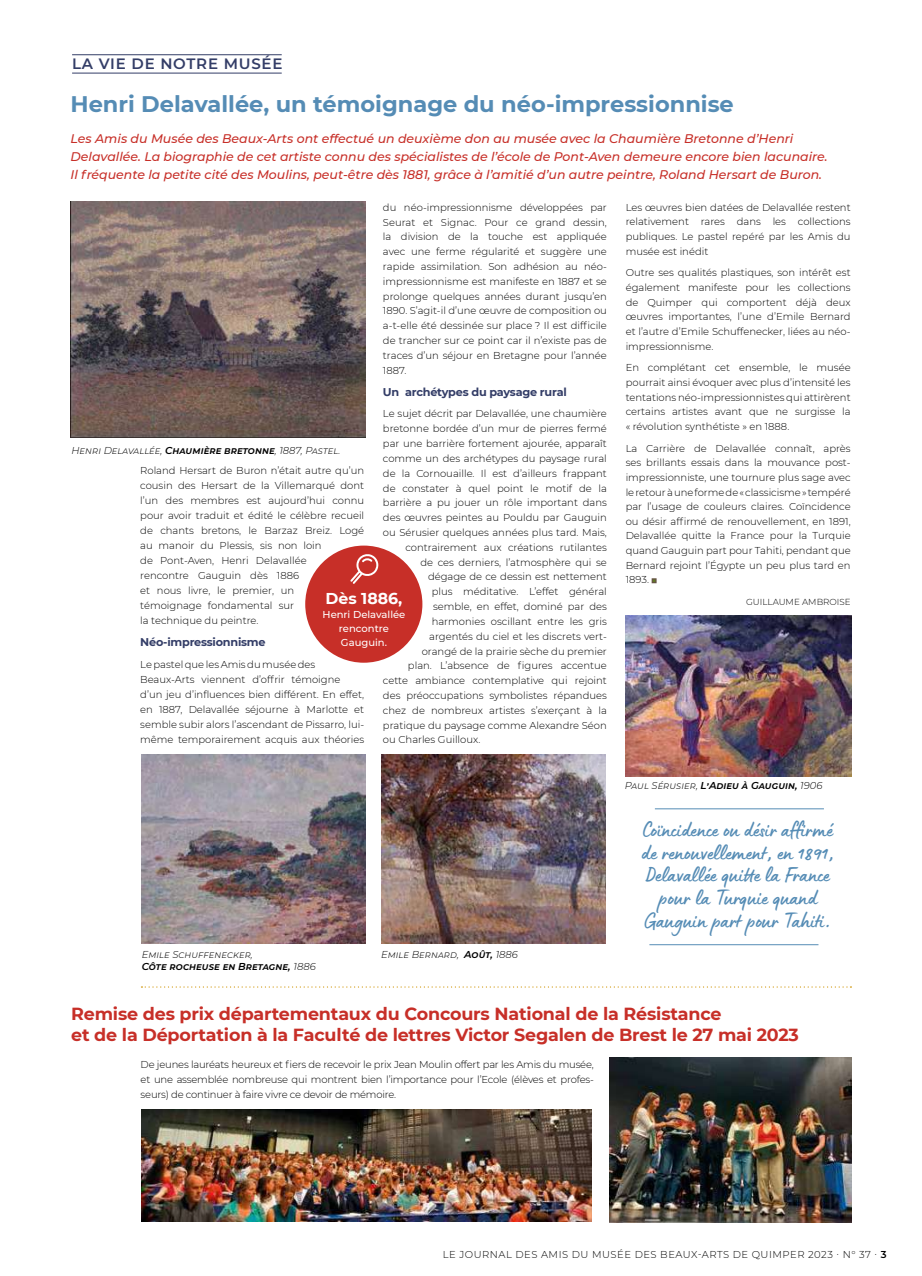
<style>
.page{position:relative;width:922px;height:1276px;background:#fff}
.page>*{position:absolute;margin:0;border:0;box-sizing:border-box;transform-origin:0 0}
.t1{font:22.5px/22.5px "Lumios Marker";color:#558cb5;text-align:center}
.t2{font:700 22.5px "Montserrat";color:#558cb5}
.t3{font:700 17.5px/21px "Montserrat";letter-spacing:-.01em;color:#c72f28}
.t4{font:700 15.75px "Montserrat";color:#fff}
.t5{font:600 15px "Montserrat";letter-spacing:.05em;color:#333d67}
.t6{font:italic 500 12.5px/17.5px "Montserrat";color:#c72f28}
.t7{font:700 11.25px "Montserrat";letter-spacing:-.02em;color:#333d67}
.t8{font:300 10px/14.6px "Montserrat";color:#000;text-align:justify}
.t9{font:italic 300 10px "Montserrat";color:#000}
.t10{font:300 10px "Montserrat";letter-spacing:.05em;color:#000}
.t11{font:italic 300 10px/12px "Montserrat";letter-spacing:.03em;color:#000}
.t12{font:500 10px/13.8px "Montserrat";color:#fff;text-align:center}
.t13{font:300 8.75px "Montserrat";color:#000}
.s1{font-weight:600}
</style>
<div class="page">
<svg style="left:651px;top:578px;width:5px;height:5px"></svg>
<img style="left:141px;top:755px;width:224px;height:189px">
<img style="left:141px;top:1109px;width:450px;height:113px">
<img style="left:609px;top:1057px;width:241px;height:165px">
<div style="left:305px;top:545px;width:117px;height:118px;background:#c72f28;border-radius:50%"></div>
<svg style="left:350px;top:554px;width:28px;height:30px"></svg>
<hr style="left:72px;top:54px;width:210px;height:1px;background:#333d67">
<hr style="left:72px;top:73px;width:210px;height:1px;background:#333d67">
<img style="left:71px;top:201px;width:294px;height:236px">
<img style="left:625px;top:615px;width:226px;height:161px">
<img style="left:381px;top:755px;width:224px;height:189px">
<hr style="left:654px;top:808px;width:169px;height:1px;background:#558cb5">
<hr style="left:649px;top:944px;width:169px;height:1px;background:#558cb5">
<svg style="left:141px;top:986px;width:710px;height:1px"></svg>
<h3 class="t5" style="left:72px;top:53px;width:212px">LA VIE DE NOTRE MUSÉE</h3>
<h1 class="t2" style="left:70px;top:88px;width:664px">Henri Delavallée, un témoignage du néo-impressionnise</h1>
<p class="t6" style="left:70px;top:130px;width:758px">Les Amis du Musée des Beaux-Arts ont effectué un deuxième don au musée avec la Chaumière Bretonne d’Henri<br>Delavallée. La biographie de cet artiste connu des spécialistes de l’école de Pont-Aven demeure encore bien lacunaire.<br>Il fréquente la petite cité des Moulins, peut-être dès 1881, grâce à l’amitié d’un autre peintre, Roland Hersart de Buron.</p>
<p class="t8" style="left:383px;top:199px;width:225px">du néo-impressionnisme développées par Seurat et Signac. Pour ce grand dessin, la division de la touche est appliquée avec une ferme régularité et suggère une rapide assimilation. Son adhésion au néo&shy;impressionnisme est manifeste en 1887 et se prolonge quelques années durant jusqu’en 1890. S’agit-il d’une œuvre de composition ou a-t-elle été dessinée sur place ? Il est difficile de trancher sur ce point car il n’existe pas de traces d’un séjour en Bretagne pour l’année 1887.</p>
<p class="t7" style="left:383px;top:383px;width:185px">Un archétypes du paysage rural</p>
<p class="t8" style="left:383px;top:406px;width:225px">Le sujet décrit par Delavallée, une chaumière</p>
<p class="t8" style="left:383px;top:421px;width:225px">bretonne bordée d’un mur de pierres fermé</p>
<p class="t8" style="left:383px;top:436px;width:225px">par une barrière fortement ajourée, apparaît</p>
<p class="t8" style="left:383px;top:451px;width:225px">comme un des archétypes du paysage rural</p>
<p class="t8" style="left:383px;top:465px;width:225px">de la Cornouaille. Il est d’ailleurs frappant</p>
<p class="t8" style="left:383px;top:480px;width:225px">de constater à quel point le motif de la</p>
<p class="t8" style="left:383px;top:495px;width:225px">barrière a pu jouer un rôle important dans</p>
<p class="t8" style="left:383px;top:510px;width:225px">des œuvres peintes au Pouldu par Gauguin</p>
<p class="t8" style="left:383px;top:525px;width:225px">ou Sérusier quelques années plus tard. Mais,</p>
<p class="t8" style="left:405px;top:539px;width:203px">contrairement aux créations rutilantes</p>
<p class="t8" style="left:420px;top:554px;width:188px">de ces derniers, l’atmosphère qui se</p>
<p class="t8" style="left:428px;top:569px;width:180px">dégage de ce dessin est nettement</p>
<p class="t8" style="left:431px;top:584px;width:176px">plus méditative. L’effet général</p>
<p class="t8" style="left:433px;top:599px;width:175px">semble, en effet, dominé par des</p>
<p class="t8" style="left:431px;top:613px;width:176px">harmonies oscillant entre les gris</p>
<p class="t8" style="left:429px;top:628px;width:179px">argentés du ciel et les discrets vert-</p>
<p class="t8" style="left:421px;top:643px;width:187px">orangé de la prairie sèche du premier</p>
<p class="t8" style="left:408px;top:658px;width:200px">plan. L’absence de figures accentue</p>
<p class="t8" style="left:383px;top:673px;width:225px">cette ambiance contemplative qui rejoint</p>
<p class="t8" style="left:383px;top:688px;width:225px">des préoccupations symbolistes répandues</p>
<p class="t8" style="left:383px;top:702px;width:225px">chez de nombreux artistes s’exerçant à la</p>
<p class="t8" style="left:383px;top:717px;width:225px">pratique du paysage comme Alexandre Séon</p>
<p class="t8" style="left:383px;top:732px;width:99px">ou Charles Guilloux.</p>
<p class="t9" style="left:71px;top:443px;width:270px">Henri Delavallée, <span class="s1">Chaumière bretonne</span>, 1887, Pastel.</p>
<p class="t8" style="left:140px;top:463px;width:225px;line-height:15px;text-align:left">Roland Hersart de Buron n’était autre qu’un cousin des Hersart de la Villemarqué dont l’un des membres est aujourd’hui connu pour avoir traduit et édité le célèbre recueil de chants bretons, le Barzaz Breiz. Logé au manoir du Plessis, sis non loin<br>de Pont-Aven, Henri Delavallée<br>rencontre Gauguin dès 1886<br>et nous livre, le premier, un<br>témoignage fondamental sur<br>la technique du peintre.</p>
<p class="t7" style="left:140px;top:634px;width:127px">Néo-impressionnisme</p>
<p class="t8" style="left:140px;top:657px;width:225px;line-height:15px;text-align:left">Le pastel que les Amis du musée des Beaux-Arts viennent d’offrir témoigne d’un jeu d’influences bien différent. En effet, en 1887, Delavallée séjourne à Marlotte et semble subir alors l’ascendant de Pissarro, lui&shy;même temporairement acquis aux théories</p>
<h3 class="t4" style="left:325px;top:587px;width:78px">Dès 1886,</h3>
<p class="t12" style="left:322px;top:607px;width:84px">Henri Delavallée rencontre<br>Gauguin.</p>
<p class="t11" style="left:142px;top:948px;width:175px">Emile Schuffenecker,<br><span class="s1">Côte rocheuse en Bretagne,</span> 1886</p>
<p class="t9" style="left:381px;top:947px;width:138px">Emile Bernard, <span class="s1">Août,</span> 1886</p>
<p class="t8" style="left:625px;top:200px;width:226px">Les œuvres bien datées de Delavallée restent relativement rares dans les collections publiques. Le pastel repéré par les Amis du musée est inédit</p>
<p class="t8" style="left:625px;top:265px;width:226px">Outre ses qualités plastiques, son intérêt est également manifeste pour les collections de Quimper qui comportent déjà deux œuvres importantes, l’une d’Emile Bernard et l’autre d’Emile Schuffenecker, liées au néo&shy;impressionnisme.</p>
<p class="t8" style="left:625px;top:360px;width:226px">En complétant cet ensemble, le musée pourrait ainsi évoquer avec plus d’intensité les tentations néo-impressionnistes qui attirèrent certains artistes avant que ne surgisse la « révolution synthétiste » en 1888.</p>
<p class="t8" style="left:625px;top:440px;width:226px">La Carrière de Delavallée connaît, après ses brillants essais dans la mouvance post&shy;impressionniste, une tournure plus sage avec le retour à une forme de « classicisme » tempéré par l’usage de couleurs claires. Coïncidence ou désir affirmé de renouvellement, en 1891, Delavallée quitte la France pour la Turquie quand Gauguin part pour Tahiti, pendant que Bernard rejoint l’Égypte un peu plus tard en 1893.</p>
<p class="t13" style="left:746px;top:596px;width:106px">GUILLAUME AMBROISE</p>
<p class="t9" style="left:624px;top:778px;width:199px">Paul Sérusier, <span class="s1">L’Adieu à Gauguin,</span> 1906</p>
<h1 class="t1" style="left:641px;top:817px;width:194px">Coïncidence ou désir affirmé de renouvellement, en 1891,<br>Delavallée quitte la France pour la Turquie quand<br>Gauguin part pour Tahiti.</h1>
<h2 class="t3" style="left:71px;top:1002px;width:729px">Remise des prix départementaux du Concours National de la Résistance<br>et de la Déportation à la Faculté de lettres Victor Segalen de Brest le 27 mai 2023</h2>
<p class="t8" style="left:141px;top:1056px;width:454px;line-height:15px">De jeunes lauréats heureux et fiers de recevoir le prix Jean Moulin offert par les Amis du musée, et une assemblée nombreuse qui montrent bien l’importance pour l’Ecole (élèves et profes&shy;seurs) de continuer à faire vivre ce devoir de mémoire.</p>
<p class="t10" style="left:442px;top:1247px;width:445px">LE JOURNAL DES AMIS DU MUSÉE DES BEAUX-ARTS DE QUIMPER 2023 · N° 37 · <span class="s1">3</span></p>
</div>
